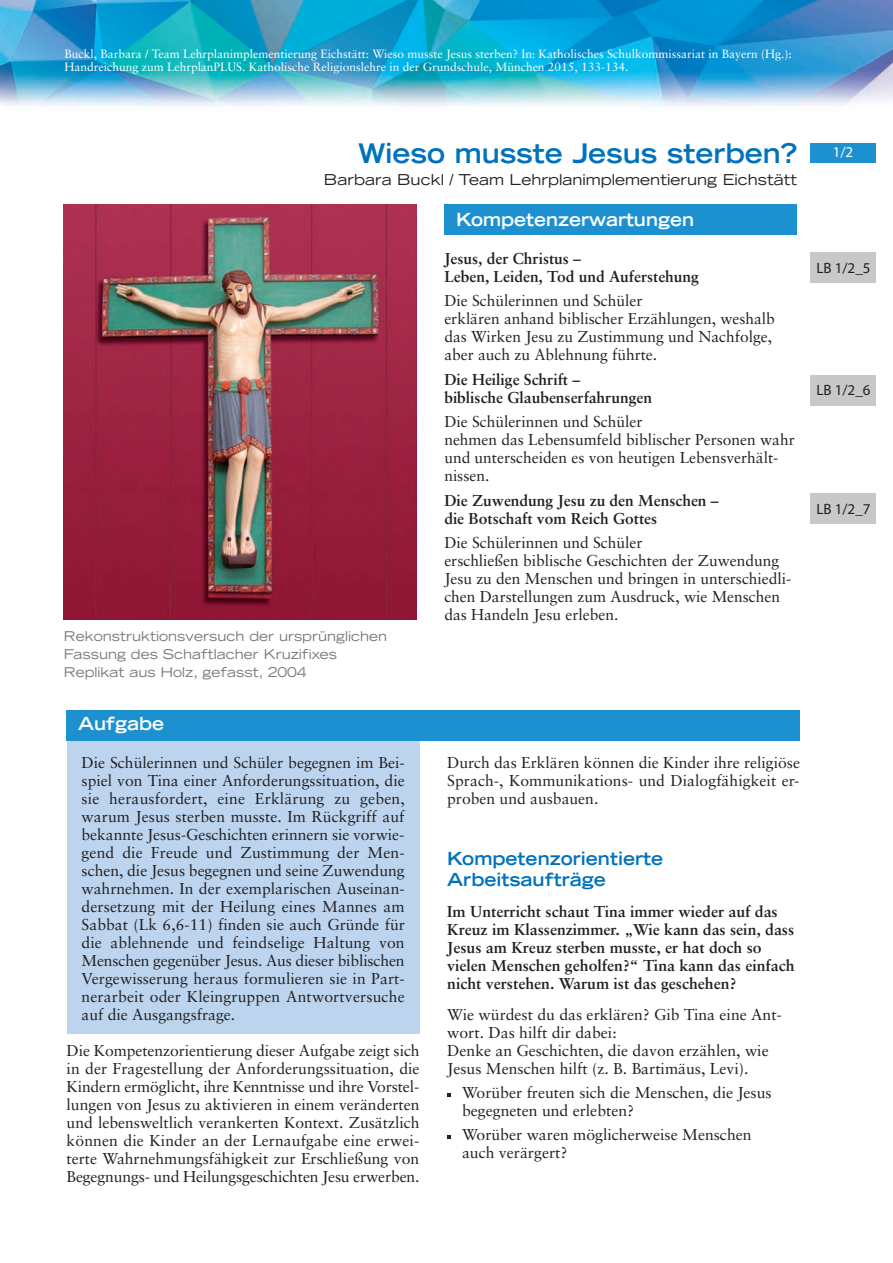
<style>
.page{position:relative;width:893px;height:1263px;background:#fff}
.page>*{position:absolute;margin:0;border:0;box-sizing:border-box;transform-origin:0 0}
.t1{font:700 expanded 27px "Trade Gothic LH";color:#0072bc}
.t2{font:700 expanded 18px/21px "Trade Gothic LH";color:#0072bc}
.t3{font:700 expanded 18px "Trade Gothic LH";color:#fff}
.t4{font:15.75px/18px "Sabon LT";color:#231f20}
.t5{font:700 15.75px/18px "Sabon LT";color:#231f20}
.t6{font:expanded 15px "Trade Gothic LH";color:#231f20}
.t7{font:15px "Myriad Pro";color:#231f20}
.t8{font:15px "Myriad Pro";color:#fff}
.t9{font:expanded 13.5px/18px "Trade Gothic LH";color:#76787b}
.t10{font:12px/12.8px "Sabon LT";color:#fff}
</style>
<div class="page">
<div style="left:67px;top:728px;width:353px;height:306px;background:#bcd4ee"></div>
<div style="left:810px;top:494px;width:66px;height:30px;background:#c7c8ca"></div>
<div style="left:810px;top:143px;width:66px;height:20px;background:#1d90d0"></div>
<div style="left:444px;top:204px;width:353px;height:31px;background:#1d90d0"></div>
<div style="left:67px;top:710px;width:733px;height:30px;background:#1d90d0"></div>
<img style="left:64px;top:204px;width:353px;height:415px">
<div style="left:810px;top:253px;width:66px;height:30px;background:#c7c8ca"></div>
<div style="left:810px;top:375px;width:66px;height:30px;background:#c7c8ca"></div>
<svg style="left:447px;top:1093px;width:4px;height:3px"></svg>
<svg style="left:447px;top:1135px;width:4px;height:4px"></svg>
<img style="left:1px;top:0;width:892px;height:106px">
<p class="t10" style="left:64px;top:49px;width:729px">Buckl, Barbara / Team Lehrplanimplementierung Eichstätt: Wieso musste Jesus sterben? In: Katholisches Schulkommissariat in Bayern (Hg.):<br>Handreichung zum LehrplanPLUS. Katholische Religionslehre in der Grundschule, München 2015, 133-134.</p>
<h1 class="t1" style="left:358px;top:143px;width:441px">Wieso musste Jesus sterben?</h1>
<p class="t6" style="left:324px;top:174px;width:475px">Barbara Buckl / Team Lehrplanimplementierung Eichstätt</p>
<p class="t3" style="left:456px;top:213px;width:239px">Kompetenzerwartungen</p>
<p class="t9" style="left:64px;top:629px;width:325px">Rekonstruktionsversuch der ursprünglichen<br>Fassung des Schaftlacher Kruzifixes<br>Replikat aus Holz, gefasst, 2004</p>
<p class="t3" style="left:78px;top:717px;width:88px">Aufgabe</p>
<p class="t4" style="left:81px;top:755px;width:325px;text-align:justify">Die Schülerinnen und Schüler begegnen im Bei&shy;spiel von Tina einer Anforderungssituation, die sie herausfordert, eine Erklärung zu geben, warum Jesus sterben musste. Im Rückgriff auf bekannte Jesus-Geschichten erinnern sie vorwie&shy;gend die Freude und Zustimmung der Men&shy;schen, die Jesus begegnen und seine Zuwendung wahrnehmen. In der exemplarischen Auseinan&shy;dersetzung mit der Heilung eines Mannes am Sabbat (Lk 6,6-11) finden sie auch Gründe für die ablehnende und feindselige Haltung von Menschen gegenüber Jesus. Aus dieser biblischen Vergewisserung heraus formulieren sie in Part&shy;nerarbeit oder Kleingruppen Antwortversuche auf die Ausgangsfrage.</p>
<p class="t4" style="left:67px;top:1043px;width:355px;text-align:justify">Die Kompetenzorientierung dieser Aufgabe zeigt sich in der Fragestellung der Anforderungssituation, die Kindern ermöglicht, ihre Kenntnisse und ihre Vorstel&shy;lungen von Jesus zu aktivieren in einem veränderten und lebensweltlich verankerten Kontext. Zusätzlich können die Kinder an der Lernaufgabe eine erwei&shy;terte Wahrnehmungsfähigkeit zur Erschließung von Begegnungs- und Heilungsgeschichten Jesu erwerben.</p>
<p class="t5" style="left:444px;top:251px;width:256px">Jesus, der Christus –<br>Leben, Leiden, Tod und Auferstehung</p>
<p class="t4" style="left:444px;top:294px;width:332px">Die Schülerinnen und Schüler<br>erklären anhand biblischer Erzählungen, weshalb das Wirken Jesu zu Zustimmung und Nachfolge, aber auch zu Ablehnung führte.</p>
<p class="t5" style="left:444px;top:372px;width:209px">Die Heilige Schrift –<br>biblische Glaubenserfahrungen</p>
<p class="t4" style="left:444px;top:414px;width:352px">Die Schülerinnen und Schüler<br>nehmen das Lebensumfeld biblischer Personen wahr und unterscheiden es von heutigen Lebensverhält&shy;nissen.</p>
<p class="t5" style="left:444px;top:493px;width:276px">Die Zuwendung Jesu zu den Menschen – die Botschaft vom Reich Gottes</p>
<p class="t4" style="left:444px;top:535px;width:348px">Die Schülerinnen und Schüler<br>erschließen biblische Geschichten der Zuwendung Jesu zu den Menschen und bringen in unterschiedli&shy;chen Darstellungen zum Ausdruck, wie Menschen das Handeln Jesu erleben.</p>
<p class="t4" style="left:447px;top:755px;width:354px;text-align:justify">Durch das Erklären können die Kinder ihre religiöse Sprach-, Kommunikations- und Dialogfähigkeit er&shy;proben und ausbauen.</p>
<p class="t2" style="left:447px;top:850px;width:218px">Kompetenzorientierte<br>Arbeitsaufträge</p>
<p class="t5" style="left:447px;top:904px;width:349px">Im Unterricht schaut Tina immer wieder auf das Kreuz im Klassenzimmer. „Wie kann das sein, dass Jesus am Kreuz sterben musste, er hat doch so vielen Menschen geholfen?“ Tina kann das einfach nicht verstehen. Warum ist das geschehen?</p>
<p class="t4" style="left:447px;top:1007px;width:336px">Wie würdest du das erklären? Gib Tina eine Ant&shy;wort. Das hilft dir dabei:<br>Denke an Geschichten, die davon erzählen, wie Jesus Menschen hilft (z. B. Bartimäus, Levi).</p>
<p class="t4" style="left:462px;top:1085px;width:311px">Worüber freuten sich die Menschen, die Jesus begegneten und erlebten?</p>
<p class="t4" style="left:462px;top:1128px;width:291px">Worüber waren möglicherweise Menschen auch verärgert?</p>
<p class="t8" style="left:833px;top:146px;width:22px">1/2</p>
<p class="t7" style="left:816px;top:262px;width:56px">LB 1/2_5</p>
<p class="t7" style="left:816px;top:384px;width:56px">LB 1/2_6</p>
<p class="t7" style="left:816px;top:503px;width:56px">LB 1/2_7</p>
</div>
